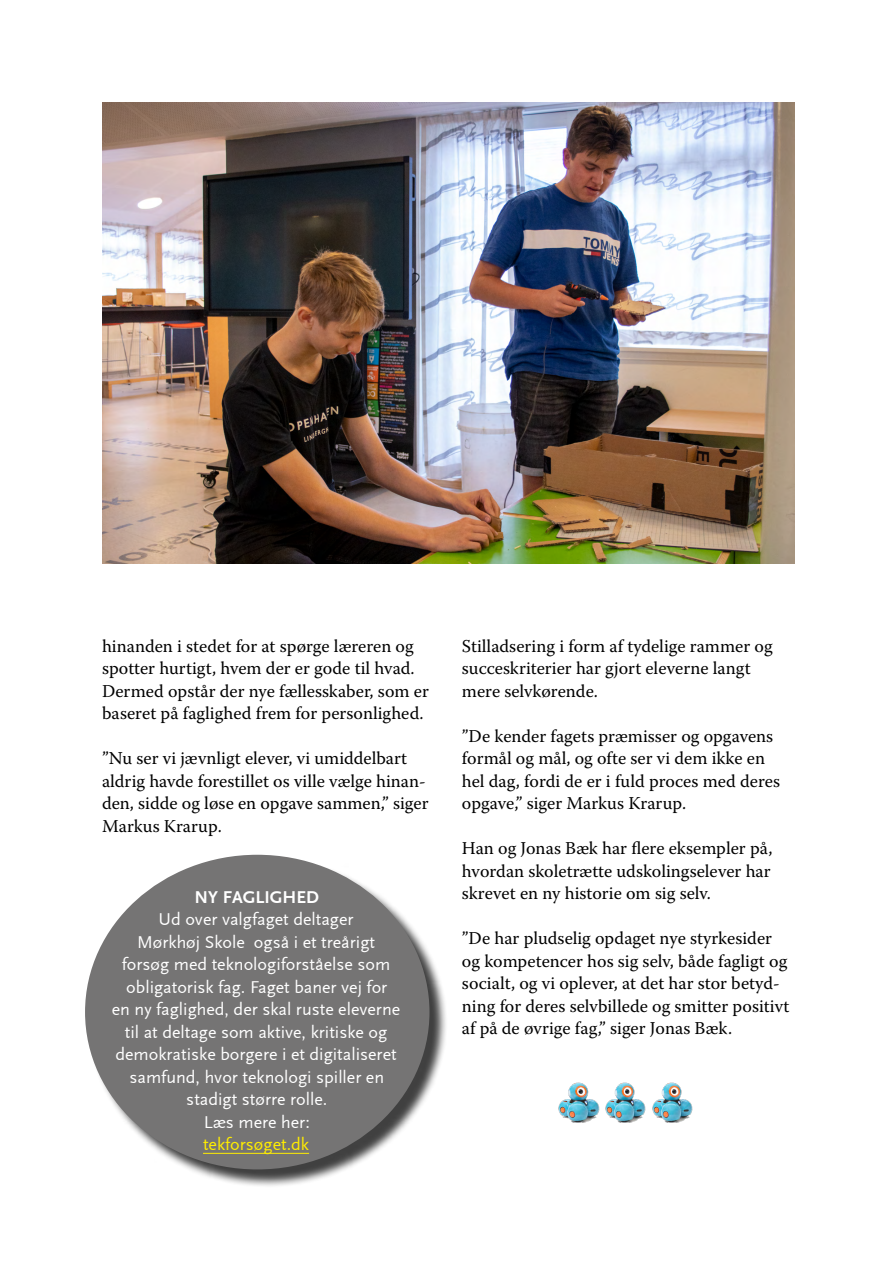
<style>
.page{position:relative;width:893px;height:1263px;background:#fff}
.page>*{position:absolute;margin:0;border:0;box-sizing:border-box;transform-origin:0 0}
.t1{font:18px/22.5px "Warnock Pro";color:#000}
.t2{font:18px/22.5px "Scala Sans";color:#fff;text-align:center}
.t3{font:18px "Scala Sans";color:#ffed00}
.t4{font:700 18px "Scala Sans";color:#fff}
</style>
<div class="page">
<img style="left:558px;top:1082px;width:42px;height:41px">
<img style="left:605px;top:1082px;width:41px;height:41px">
<img style="left:652px;top:1082px;width:41px;height:41px">
<img style="left:102px;top:102px;width:692px;height:461px">
<div style="left:88px;top:857px;width:360px;height:331px;background:#000;opacity:.75"></div>
<div style="left:85px;top:855px;width:344px;height:314px;background:#757474;border-radius:50%"></div>
<hr style="left:203px;top:1153px;width:106px;height:1px;background:#ffed00">
<p class="t1" style="left:102px;top:634px;width:328px">hinanden i stedet for at spørge læreren og spotter hurtigt, hvem der er gode til hvad.<br>Dermed opstår der nye fællesskaber, som er baseret på faglighed frem for personlighed.</p>
<p class="t1" style="left:102px;top:747px;width:328px">”Nu ser vi jævnligt elever, vi umiddelbart aldrig havde forestillet os ville vælge hinan&shy;den, sidde og løse en opgave sammen,” siger Markus Krarup.</p>
<p class="t4" style="left:195px;top:887px;width:126px">NY FAGLIGHED</p>
<p class="t2" style="left:112px;top:908px;width:290px">Ud over valgfaget deltager<br>Mørkhøj Skole også i et treårigt forsøg med teknologiforståelse som obligatorisk fag. Faget baner vej for<br>en ny faglighed, der skal ruste eleverne til at deltage som aktive, kritiske og demokratiske borgere i et digitaliseret samfund, hvor teknologi spiller en stadigt større rolle.<br>Læs mere her:</p>
<p class="t3" style="left:203px;top:1135px;width:108px">tekforsøget.dk</p>
<p class="t1" style="left:462px;top:634px;width:312px">Stilladsering i form af tydelige rammer og succeskriterier har gjort eleverne langt mere selvkørende.</p>
<p class="t1" style="left:462px;top:724px;width:320px">”De kender fagets præmisser og opgavens formål og mål, og ofte ser vi dem ikke en hel dag, fordi de er i fuld proces med deres opgave,” siger Markus Krarup.</p>
<p class="t1" style="left:462px;top:837px;width:312px;text-align:justify">Han og Jonas Bæk har flere eksempler på, hvordan skoletrætte udskolingselever har skrevet en ny historie om sig selv.</p>
<p class="t1" style="left:462px;top:927px;width:329px">”De har pludselig opdaget nye styrkesider og kompetencer hos sig selv, både fagligt og socialt, og vi oplever, at det har stor betyd&shy;ning for deres selvbillede og smitter positivt af på de øvrige fag,” siger Jonas Bæk.</p>
</div>
